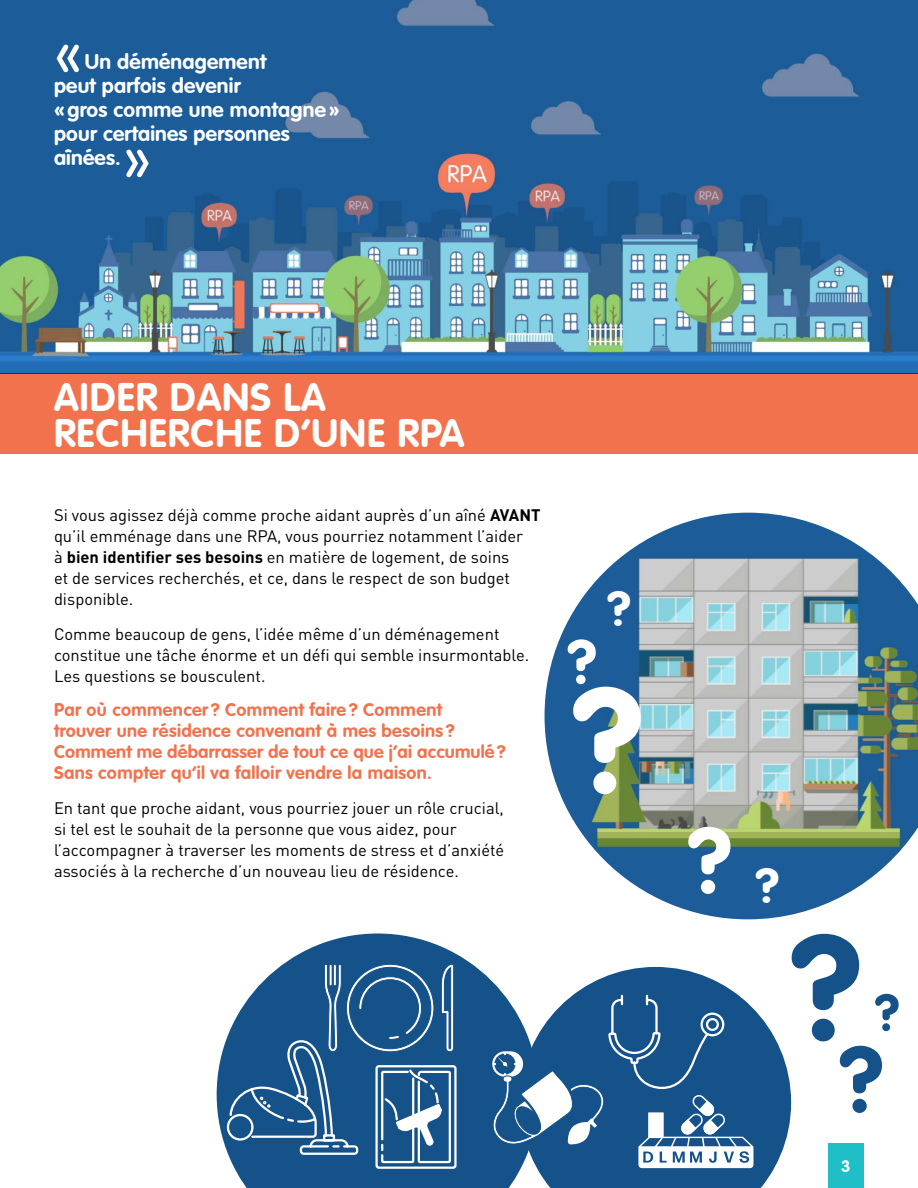
<style>
.page{position:relative;width:918px;height:1188px;background:#fff}
.page>*{position:absolute;margin:0;border:0;box-sizing:border-box;transform-origin:0 0}
.t1{font:700 146.4px "VAG Rounded";color:#fff}
.t2{font:700 146.4px "VAG Rounded";color:#155289}
.t3{font:700 91.5px "VAG Rounded";color:#fff}
.t4{font:700 91.5px "VAG Rounded";color:#155289}
.t5{font:300 67.5px "VAG Rounded";color:#fff}
.t6{font:700 61.05px "VAG Rounded";color:#fff}
.t7{font:700 50.85px "VAG Rounded";color:#155289}
.t8{font:700 48.75px "VAG Rounded";color:#fff}
.t9{font:700 39px/36px "VAG Rounded";letter-spacing:.025em;color:#fff}
.t10{font:700 21px/24px "VAG Rounded";letter-spacing:.01em;color:#fff}
.t11{font:700 18px/21px "VAG Rounded";letter-spacing:.02em;color:#f3724e}
.t12{font:16.5px/21px "DINOT";color:#000}
.t13{font:700 16.5px "VAG Rounded";color:#fff}
.s1{font-weight:700}
</style>
<div class="page">
<svg style="left:217px;top:934px;width:303px;height:254px;fill:#155289"></svg>
<svg style="left:520px;top:967px;width:271px;height:221px;fill:#155289"></svg>
<svg style="left:492px;top:994px;width:261px;height:174px"></svg>
<svg style="left:226px;top:964px;width:232px;height:206px;background:#3b6e9c"></svg>
<img style="left:0;top:0;width:918px;height:374px">
<div style="left:0;top:374px;width:918px;height:80px;background:#f3724e"></div>
<img style="left:545px;top:513px;width:373px;height:406px">
<div style="left:828px;top:1143px;width:36px;height:45px;background:#20bec6"></div>
<h3 class="t5" style="left:54px;top:14px;width:29px">«</h3>
<p class="t10" style="left:54px;top:49px;width:287px;text-indent:31px">Un déménagement<br>peut parfois devenir<br>« gros comme une montagne » pour certaines personnes aînées.</p>
<h3 class="t5" style="left:124px;top:119px;width:29px">»</h3>
<h3 class="t9" style="left:54px;top:379px;width:412px">AIDER DANS LA<br>RECHERCHE D’UNE RPA</h3>
<p class="t12" style="left:54px;top:504px;width:488px">Si vous agissez déjà comme proche aidant auprès d’un aîné <span class="s1">AVANT </span>qu’il emménage dans une RPA, vous pourriez notamment l’aider<br>à <span class="s1">bien identifier ses besoins</span> en matière de logement, de soins<br>et de services recherchés, et ce, dans le respect de son budget disponible.</p>
<p class="t12" style="left:54px;top:622px;width:477px">Comme beaucoup de gens, l’idée même d’un déménagement constitue une tâche énorme et un défi qui semble insurmontable.<br>Les questions se bousculent.</p>
<p class="t11" style="left:54px;top:699px;width:453px">Par où commencer ? Comment faire ? Comment<br>trouver une résidence convenant à mes besoins ?<br>Comment me débarrasser de tout ce que j’ai accumulé ?<br>Sans compter qu’il va falloir vendre la maison.</p>
<p class="t12" style="left:54px;top:796px;width:452px">En tant que proche aidant, vous pourriez jouer un rôle crucial, si tel est le souhait de la personne que vous aidez, pour l’accompagner à traverser les moments de stress et d’anxiété associés à la recherche d’un nouveau lieu de résidence.</p>
<h3 class="t8" style="left:607px;top:580px;width:25px">?</h3>
<h3 class="t6" style="left:567px;top:626px;width:31px">?</h3>
<h1 class="t1" style="left:573px;top:655px;width:72px">?</h1>
<h2 class="t3" style="left:688px;top:807px;width:46px">?</h2>
<h3 class="t8" style="left:756px;top:857px;width:25px">?</h3>
<h1 class="t2" style="left:791px;top:902px;width:72px">?</h1>
<h3 class="t7" style="left:875px;top:983px;width:26px">?</h3>
<h2 class="t4" style="left:840px;top:1026px;width:46px">?</h2>
<p class="t13" style="left:841px;top:1156px;width:11px">3</p>
</div>
